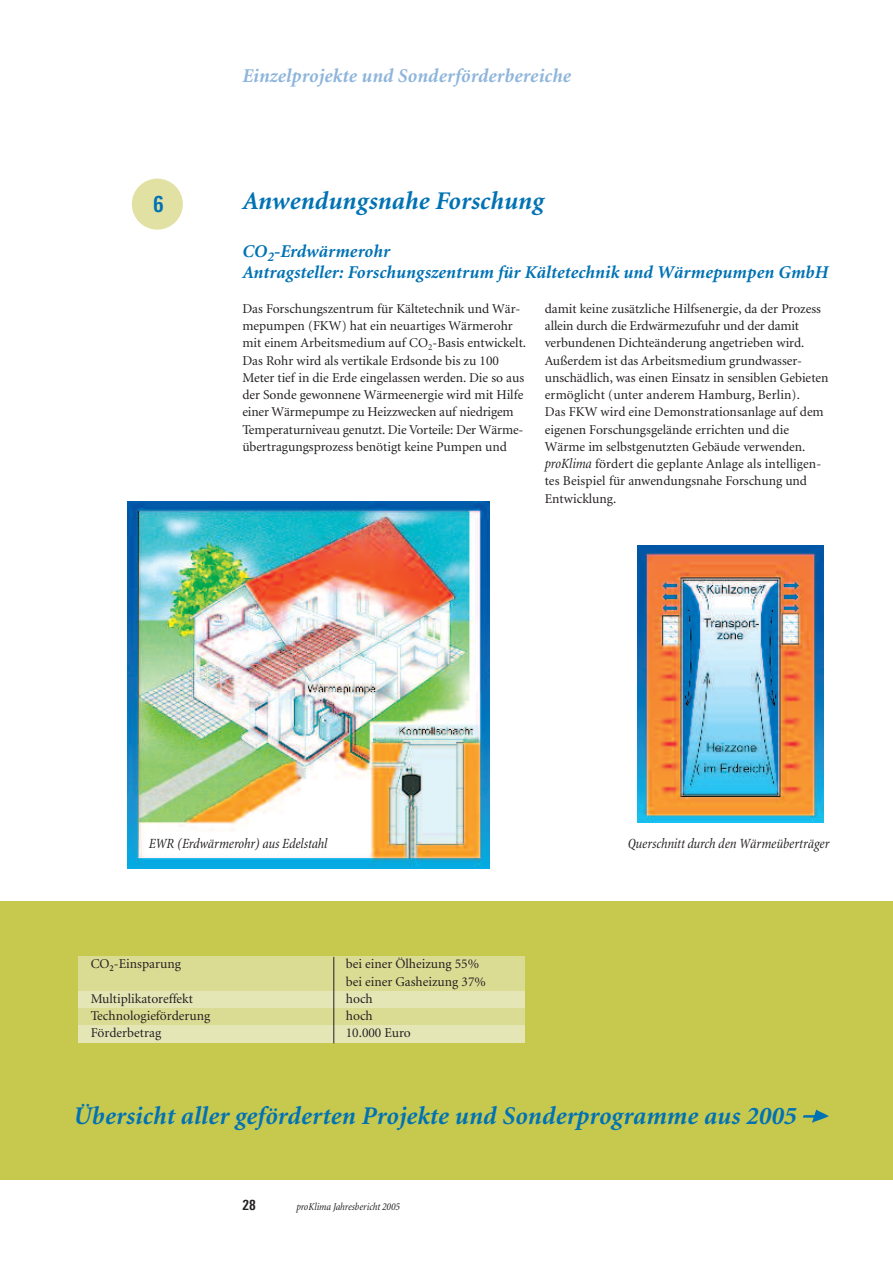
<style>
.page{position:relative;width:893px;height:1263px;background:#fff}
.page>*{position:absolute;margin:0;border:0;box-sizing:border-box;transform-origin:0 0}
.t1{font:italic 700 25.5px "Minion";letter-spacing:.005em;color:#0072b4}
.t2{font:700 condensed 22.5px "Linotype Univers";color:#0072b4}
.t3{font:italic 700 19.5px "Minion";letter-spacing:.005em;color:#8eb5db}
.t4{font:italic 700 18px/21.8px "Minion";letter-spacing:.005em;color:#0072b4}
.t5{font:italic condensed 14.25px "Minion";letter-spacing:-.005em;color:#231f20}
.t6{font:700 condensed 14.25px "Linotype Univers";color:#231f20}
.t7{font:13.5px/17.2px "Minion";color:#231f20}
.t8{font:italic condensed 10.5px "Minion";letter-spacing:-.005em;color:#231f20}
.s1{font-style:italic;font-stretch:condensed;font-size:14.25px}
</style>
<div class="page">
<div style="left:132px;top:179px;width:51px;height:51px;background:#e1e1a4;border-radius:50%"></div>
<div style="left:0;top:901px;width:893px;height:279px;background:#c7c94e"></div>
<div style="left:79px;top:957px;width:255px;height:17px;background:#dbdc94"></div>
<div style="left:334px;top:957px;width:191px;height:17px;background:#dbdc94"></div>
<div style="left:79px;top:974px;width:255px;height:17px;background:#dbdc94"></div>
<div style="left:334px;top:974px;width:191px;height:17px;background:#dbdc94"></div>
<div style="left:79px;top:991px;width:255px;height:17px;background:#e5e6b6"></div>
<div style="left:334px;top:991px;width:191px;height:17px;background:#e5e6b6"></div>
<div style="left:79px;top:1008px;width:255px;height:18px;background:#dbdc94"></div>
<div style="left:334px;top:1008px;width:191px;height:18px;background:#dbdc94"></div>
<div style="left:79px;top:1026px;width:255px;height:17px;background:#e5e6b6"></div>
<div style="left:334px;top:1026px;width:191px;height:17px;background:#e5e6b6"></div>
<hr style="left:334px;top:957px;width:1px;height:86px;background:#231f20">
<img style="left:128px;top:502px;width:361px;height:366px">
<div style="left:638px;top:545px;width:191px;height:280px;background:linear-gradient(to right,#fff,#fff)"></div>
<img style="left:638px;top:545px;width:185px;height:278px">
<svg style="left:803px;top:1109px;width:26px;height:14px"></svg>
<h2 class="t2" style="left:153px;top:196px;width:12px">6</h2>
<h3 class="t3" style="left:242px;top:68px;width:330px">Einzelprojekte und Sonderförderbereiche</h3>
<h1 class="t1" style="left:242px;top:191px;width:303px">Anwendungsnahe Forschung</h1>
<h3 class="t4" style="left:242px;top:241px;width:587px">CO<sub>2</sub>-Erdwärmerohr<br>Antragsteller: Forschungszentrum für Kältetechnik und Wärmepumpen GmbH</h3>
<p class="t7" style="left:242px;top:301px;width:285px">Das Forschungszentrum für Kältetechnik und Wär&shy;mepumpen (FKW) hat ein neuartiges Wärmerohr mit einem Arbeitsmedium auf CO<sub>2</sub>-Basis entwickelt.<br>Das Rohr wird als vertikale Erdsonde bis zu 100<br>Meter tief in die Erde eingelassen werden. Die so aus der Sonde gewonnene Wärmeenergie wird mit Hilfe einer Wärmepumpe zu Heizzwecken auf niedrigem Temperaturniveau genutzt. Die Vorteile: Der Wärme&shy;übertragungsprozess benötigt keine Pumpen und</p>
<p class="t7" style="left:545px;top:301px;width:285px">damit keine zusätzliche Hilfsenergie, da der Prozess allein durch die Erdwärmezufuhr und der damit verbundenen Dichteänderung angetrieben wird.<br>Außerdem ist das Arbeitsmedium grundwasser&shy;unschädlich, was einen Einsatz in sensiblen Gebieten ermöglicht (unter anderem Hamburg, Berlin).<br>Das FKW wird eine Demonstrationsanlage auf dem eigenen Forschungsgelände errichten und die Wärme im selbstgenutzten Gebäude verwenden. <span class="s1">proKlima</span> fördert die geplante Anlage als intelligen&shy;tes Beispiel für anwendungsnahe Forschung und Entwicklung.</p>
<p class="t5" style="left:149px;top:838px;width:180px">EWR (Erdwärmerohr) aus Edelstahl</p>
<p class="t5" style="left:628px;top:838px;width:203px">Querschnitt durch den Wärmeüberträger</p>
<p class="t7" style="left:91px;top:956px;width:92px">CO<sub>2</sub>-Einsparung</p>
<p class="t7" style="left:346px;top:956px;width:142px">bei einer Ölheizung 55% bei einer Gasheizung 37%</p>
<p class="t7" style="left:91px;top:991px;width:104px">Multiplikatoreffekt</p>
<p class="t7" style="left:346px;top:991px;width:28px">hoch</p>
<p class="t7" style="left:91px;top:1008px;width:121px">Technologieförderung</p>
<p class="t7" style="left:346px;top:1008px;width:28px">hoch</p>
<p class="t7" style="left:91px;top:1025px;width:72px">Förderbetrag</p>
<p class="t7" style="left:346px;top:1025px;width:66px">10.000 Euro</p>
<h1 class="t1" style="left:74px;top:1105px;width:724px">Übersicht aller geförderten Projekte und Sonderprogramme aus 2005</h1>
<p class="t6" style="left:242px;top:1200px;width:15px">28</p>
<p class="t8" style="left:296px;top:1202px;width:105px">proKlima Jahresbericht 2005</p>
</div>
